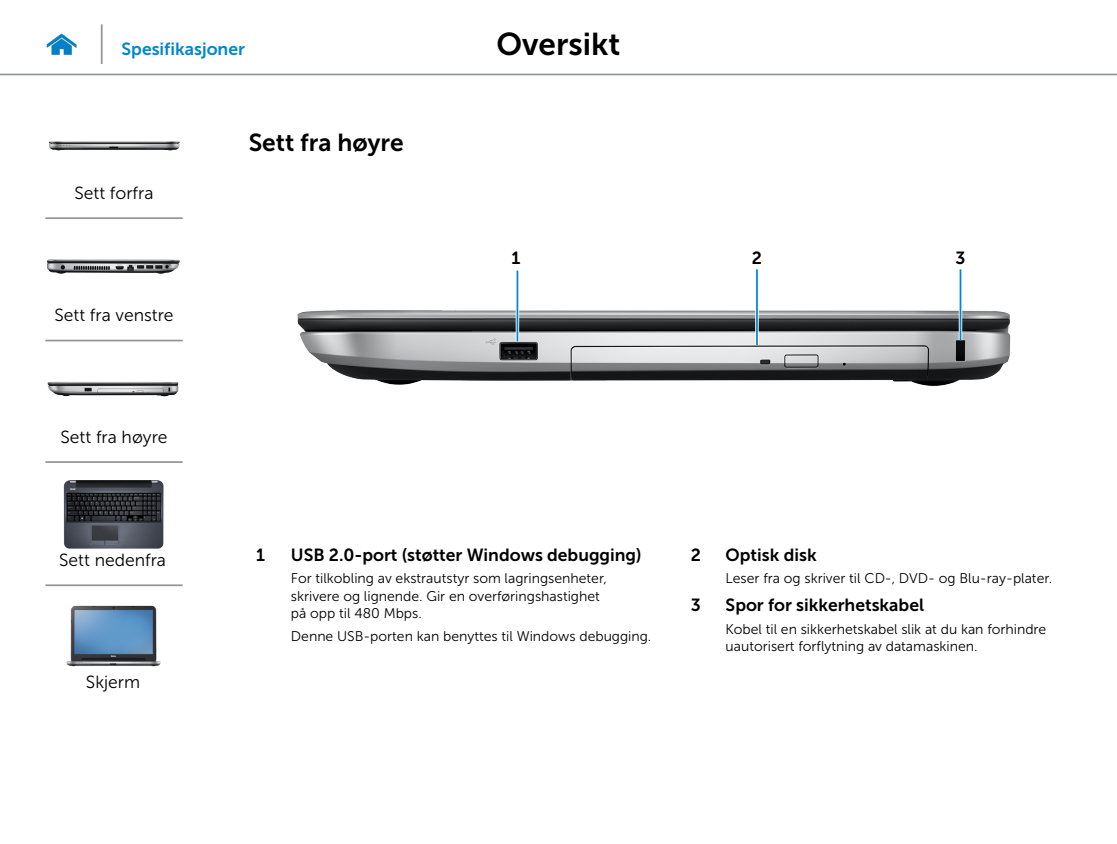
<style>
.page{position:relative;width:1117px;height:844px;background:#fff}
.page>*{position:absolute;margin:0;border:0;box-sizing:border-box;transform-origin:0 0}
.t1{font:31.5px "Museo Sans For Dell 700";color:#000}
.Head2{font:24.5px "Museo Sans For Dell 700";color:#000}
.Callout_Head{font:17.5px "Museo Sans For Dell 700";color:#000}
.t2{font:17.5px "Museo Sans For Dell 300";color:#000}
.t3{font:17.5px "Museo Sans For Dell 700";color:#0087cc}
.Callout-L{font:17.5px "Museo Sans For Dell 700";color:#000}
.Callout_description{font:14px/17.5px "Museo Sans For Dell 300";color:#000}
</style>
<div class="page">
<hr style="left:0;top:74px;width:1116px;height:1px;background:#939598">
<img style="left:46px;top:33px;width:31px;height:23px">
<img style="left:297px;top:310px;width:714px;height:76px">
<hr style="left:755px;top:269px;width:3px;height:76px;background:#fff">
<hr style="left:756px;top:269px;width:1px;height:76px;background:#0087cc">
<svg style="left:958px;top:269px;width:4px;height:71px"></svg>
<hr style="left:959px;top:269px;width:2px;height:71px;background:#0087cc">
<svg style="left:515px;top:270px;width:4px;height:71px"></svg>
<hr style="left:516px;top:270px;width:2px;height:71px;background:#0087cc">
<hr style="left:101px;top:24px;width:2px;height:40px;background:#939598">
<img style="left:48px;top:141px;width:132px;height:10px">
<img style="left:47px;top:259px;width:133px;height:15px">
<img style="left:47px;top:381px;width:132px;height:16px">
<img style="left:64px;top:480px;width:100px;height:69px">
<img style="left:66px;top:605px;width:95px;height:62px">
<hr style="left:45px;top:217px;width:138px;height:2px;background:#939598">
<hr style="left:45px;top:339px;width:138px;height:2px;background:#939598">
<hr style="left:45px;top:461px;width:138px;height:2px;background:#939598">
<hr style="left:45px;top:584px;width:138px;height:2px;background:#939598">
<p class="t3" style="left:122px;top:39px;width:125px">Spesifikasjoner</p>
<h1 class="t1" style="left:496px;top:26px;width:125px">Oversikt</h1>
<p class="t2" style="left:74px;top:183px;width:81px">Sett forfra</p>
<p class="t2" style="left:54px;top:305px;width:121px">Sett fra venstre</p>
<p class="t2" style="left:60px;top:428px;width:108px">Sett fra høyre</p>
<p class="t2" style="left:59px;top:550px;width:108px">Sett nedenfra</p>
<p class="t2" style="left:86px;top:672px;width:56px">Skjerm</p>
<p class="Head2" style="left:249px;top:128px;width:157px">Sett fra høyre</p>
<p class="Callout-L" style="left:511px;top:248px;width:10px">1</p>
<p class="Callout-L" style="left:751px;top:248px;width:12px">2</p>
<p class="Callout-L" style="left:955px;top:248px;width:12px">3</p>
<p class="Callout_Head" style="left:256px;top:544px;width:10px">1</p>
<p class="Callout_Head" style="left:291px;top:544px;width:352px">USB 2.0-port (støtter Windows debugging)</p>
<p class="Callout_description" style="left:291px;top:569px;width:317px">For tilkobling av ekstrautstyr som lagringsenheter, skrivere og lignende. Gir en overføringshastighet på opp til 480 Mbps.</p>
<p class="Callout_description" style="left:291px;top:627px;width:362px">Denne USB-porten kan benyttes til Windows debugging.</p>
<p class="Callout_Head" style="left:690px;top:544px;width:12px">2</p>
<p class="Callout_Head" style="left:725px;top:544px;width:92px">Optisk disk</p>
<p class="Callout_description" style="left:725px;top:569px;width:328px">Leser fra og skriver til CD-, DVD- og Blu-ray-plater.</p>
<p class="Callout_Head" style="left:690px;top:595px;width:12px">3</p>
<p class="Callout_Head" style="left:725px;top:595px;width:200px">Spor for sikkerhetskabel</p>
<p class="Callout_description" style="left:725px;top:620px;width:322px">Kobel til en sikkerhetskabel slik at du kan forhindre uautorisert forflytning av datamaskinen.</p>
</div>
